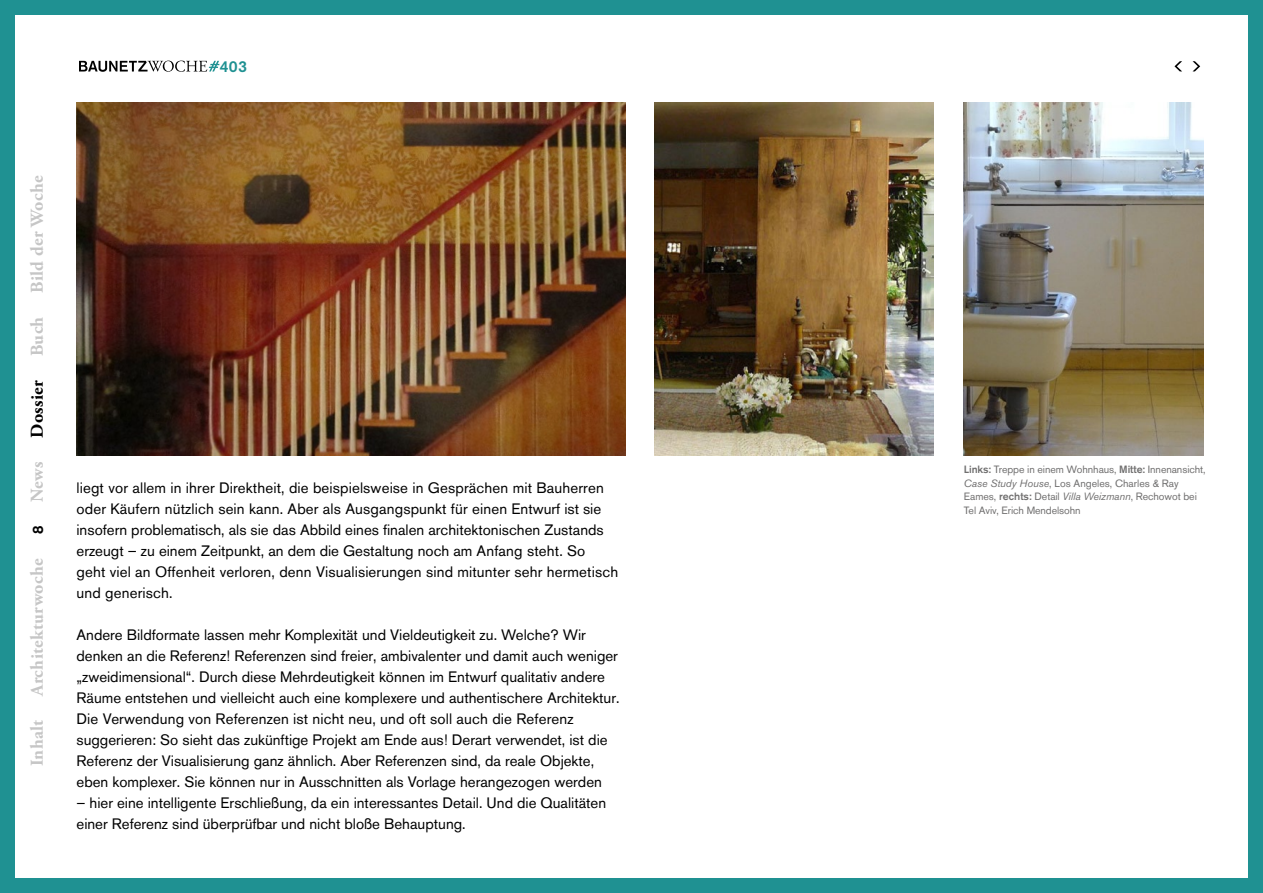
<style>
.page{position:relative;width:1263px;height:893px;background:#fff}
.page>*{position:absolute;margin:0;border:0;box-sizing:border-box;transform-origin:0 0}
.t1{font:700 18px "Adobe Garamond Pro";letter-spacing:.02em;color:#c6c6c6}
.t2{font:700 18px "Adobe Garamond Pro";letter-spacing:.02em;color:#000}
.t3{font:500 15.75px "Akzidenz Grotesk BQ";color:#1f9192}
.t4{font:15px/21px "Akzidenz Grotesk BQ";color:#000}
.t5{font:500 15px "Akzidenz Grotesk BQ";color:#000}
.t6{font:10.5px/13.5px "Akzidenz Grotesk BQ";letter-spacing:-.005em;color:#706f6f}
.s1{font-weight:500}
.s2{font-style:italic}
</style>
<div class="page">
<div style="left:0;top:0;width:1263px;height:893px;border:15px solid #1f9192"></div>
<svg style="left:1192px;top:61px;width:8px;height:10px"></svg>
<svg style="left:1174px;top:61px;width:8px;height:10px"></svg>
<img style="left:655px;top:102px;width:279px;height:353px">
<img style="left:77px;top:102px;width:548px;height:353px">
<img style="left:964px;top:102px;width:239px;height:353px">
<svg style="left:79px;top:61px;width:140px;height:11px"></svg>
<p class="t3" style="left:220px;top:56px;width:28px">403</p>
<p class="t1" style="left:27px;top:293px;width:119px;rotate:-90deg">Bild der Woche</p>
<p class="t1" style="left:27px;top:356px;width:41px;rotate:-90deg">Buch</p>
<p class="t2" style="left:27px;top:438px;width:59px;rotate:-90deg">Dossier</p>
<p class="t1" style="left:27px;top:502px;width:42px;rotate:-90deg">News</p>
<p class="t5" style="left:29px;top:534px;width:10px;rotate:-90deg">8</p>
<p class="t1" style="left:27px;top:696px;width:139px;rotate:-90deg">Architekturwoche</p>
<p class="t1" style="left:27px;top:766px;width:49px;rotate:-90deg">Inhalt</p>
<p class="t4" style="left:77px;top:477px;width:543px">liegt vor allem in ihrer Direktheit, die beispielsweise in Gesprächen mit Bauherren oder Käufern nützlich sein kann. Aber als Ausgangspunkt für einen Entwurf ist sie insofern problematisch, als sie das Abbild eines finalen architektonischen Zustands erzeugt – zu einem Zeitpunkt, an dem die Gestaltung noch am Anfang steht. So<br>geht viel an Offenheit verloren, denn Visualisierungen sind mitunter sehr hermetisch und generisch.</p>
<p class="t4" style="left:77px;top:624px;width:544px">Andere Bildformate lassen mehr Komplexität und Vieldeutigkeit zu. Welche? Wir denken an die Referenz! Referenzen sind freier, ambivalenter und damit auch weniger „zweidimensional“. Durch diese Mehrdeutigkeit können im Entwurf qualitativ andere Räume entstehen und vielleicht auch eine komplexere und authentischere Architektur.<br>Die Verwendung von Referenzen ist nicht neu, und oft soll auch die Referenz suggerieren: So sieht das zukünftige Projekt am Ende aus! Derart verwendet, ist die Referenz der Visualisierung ganz ähnlich. Aber Referenzen sind, da reale Objekte, eben komplexer. Sie können nur in Ausschnitten als Vorlage herangezogen werden</p>
<p class="t4" style="left:77px;top:792px;width:531px">– hier eine intelligente Erschließung, da ein interessantes Detail. Und die Qualitäten einer Referenz sind überprüfbar und nicht bloße Behauptung.</p>
<p class="t6" style="left:964px;top:463px;width:243px"><span class="s1">Links:</span> Treppe in einem Wohnhaus, <span class="s1">Mitte:</span> Innenansicht, <span class="s2">Case Study House</span>, Los Angeles, Charles &amp; Ray Eames, <span class="s1">rechts:</span> Detail <span class="s2">Villa Weizmann</span>, Rechowot bei Tel Aviv, Erich Mendelsohn</p>
</div>
